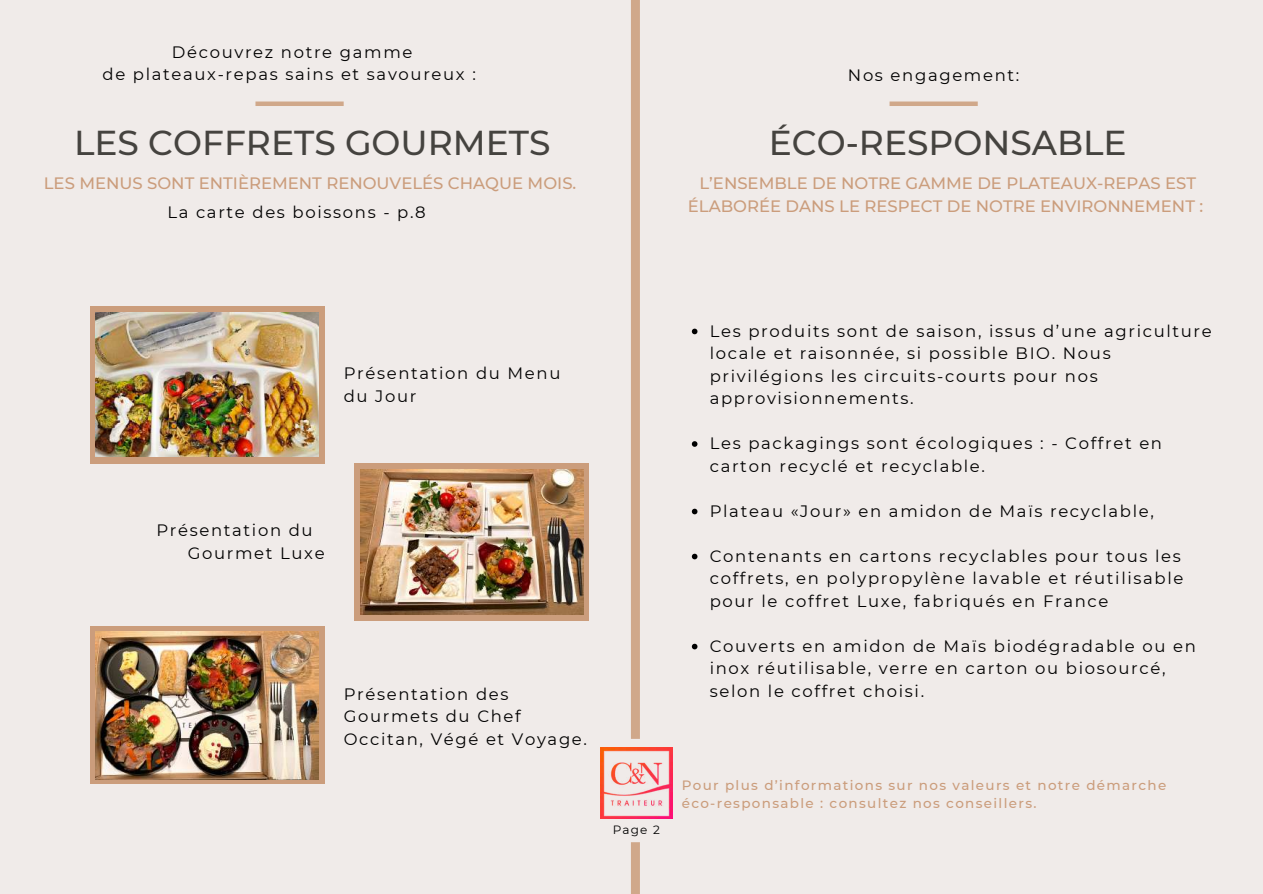
<style>
.page{position:relative;width:1263px;height:894px;background:#fff}
.page>*{position:absolute;margin:0;border:0;box-sizing:border-box;transform-origin:0 0}
.t1{font:500 34.5px "Montserrat";color:#45433f}
.t2{font:16.5px/22.5px "Montserrat";letter-spacing:.1em;color:#000}
.t3{font:500 16.5px/22.5px "Montserrat";color:#cb9d7c;text-align:center}
.t4{font:500 13.5px/18px "Montserrat";letter-spacing:.1em;color:#cb9d7c}
.t5{font:12px "Montserrat";color:#000}
</style>
<div class="page">
<div style="left:0;top:0;width:1263px;height:893px;background:#f0ebe9"></div>
<div style="left:255px;top:101px;width:89px;height:5px;background:#d0a88a"></div>
<div style="left:631px;top:0;width:9px;height:738px;background:#d0a88a"></div>
<div style="left:889px;top:101px;width:89px;height:5px;background:#d0a88a"></div>
<img style="left:600px;top:747px;width:72px;height:71px">
<div style="left:631px;top:842px;width:9px;height:51px;background:#d0a88a"></div>
<div style="left:90px;top:626px;width:235px;height:157px;background:#cb9d7c"></div>
<img style="left:96px;top:631px;width:223px;height:148px">
<div style="left:354px;top:463px;width:235px;height:157px;background:#cb9d7c"></div>
<img style="left:361px;top:469px;width:222px;height:145px">
<div style="left:90px;top:306px;width:235px;height:157px;background:#cb9d7c"></div>
<img style="left:96px;top:312px;width:223px;height:144px">
<svg style="left:692px;top:328px;width:5px;height:6px"></svg>
<svg style="left:692px;top:441px;width:5px;height:5px"></svg>
<svg style="left:692px;top:508px;width:5px;height:6px"></svg>
<svg style="left:692px;top:553px;width:5px;height:6px"></svg>
<svg style="left:692px;top:643px;width:5px;height:6px"></svg>
<p class="t2" style="left:103px;top:41px;width:375px;text-align:center">Découvrez notre gamme<br>de plateaux-repas sains et savoureux :</p>
<h1 class="t1" style="left:74px;top:122px;width:478px">LES COFFRETS GOURMETS</h1>
<p class="t3" style="left:44px;top:171px;width:534px">LES MENUS SONT ENTIÈREMENT RENOUVELÉS CHAQUE MOIS.</p>
<p class="t2" style="left:167px;top:201px;width:260px">La carte des boissons - p.8</p>
<p class="t2" style="left:848px;top:63px;width:173px">Nos engagement:</p>
<h1 class="t1" style="left:769px;top:122px;width:359px">ÉCO-RESPONSABLE</h1>
<p class="t3" style="left:688px;top:172px;width:517px">L’ENSEMBLE DE NOTRE GAMME DE PLATEAUX-REPAS EST<br>ÉLABORÉE DANS LE RESPECT DE NOTRE ENVIRONNEMENT :</p>
<p class="t2" style="left:344px;top:362px;width:218px">Présentation du Menu du Jour</p>
<p class="t2" style="left:188px;top:519px;width:138px;text-indent:-31px">Présentation du<br>Gourmet Luxe</p>
<p class="t2" style="left:344px;top:682px;width:245px">Présentation des<br>Gourmets du Chef<br>Occitan, Végé et Voyage.</p>
<p class="t2" style="left:710px;top:319px;width:504px">Les produits sont de saison, issus d’une agriculture locale et raisonnée, si possible BIO. Nous privilégions les circuits-courts pour nos approvisionnements.</p>
<p class="t2" style="left:710px;top:432px;width:454px">Les packagings sont écologiques : - Coffret en carton recyclé et recyclable.</p>
<p class="t2" style="left:710px;top:499px;width:446px">Plateau «Jour» en amidon de Maïs recyclable,</p>
<p class="t2" style="left:710px;top:544px;width:475px">Contenants en cartons recyclables pour tous les coffrets, en polypropylène lavable et réutilisable pour le coffret Luxe, fabriqués en France</p>
<p class="t2" style="left:710px;top:634px;width:488px">Couverts en amidon de Maïs biodégradable ou en inox réutilisable, verre en carton ou biosourcé, selon le coffret choisi.</p>
<p class="t5" style="left:613px;top:821px;width:49px">Page 2</p>
<p class="t4" style="left:682px;top:776px;width:486px">Pour plus d’informations sur nos valeurs et notre démarche éco-responsable : consultez nos conseillers.</p>
</div>
